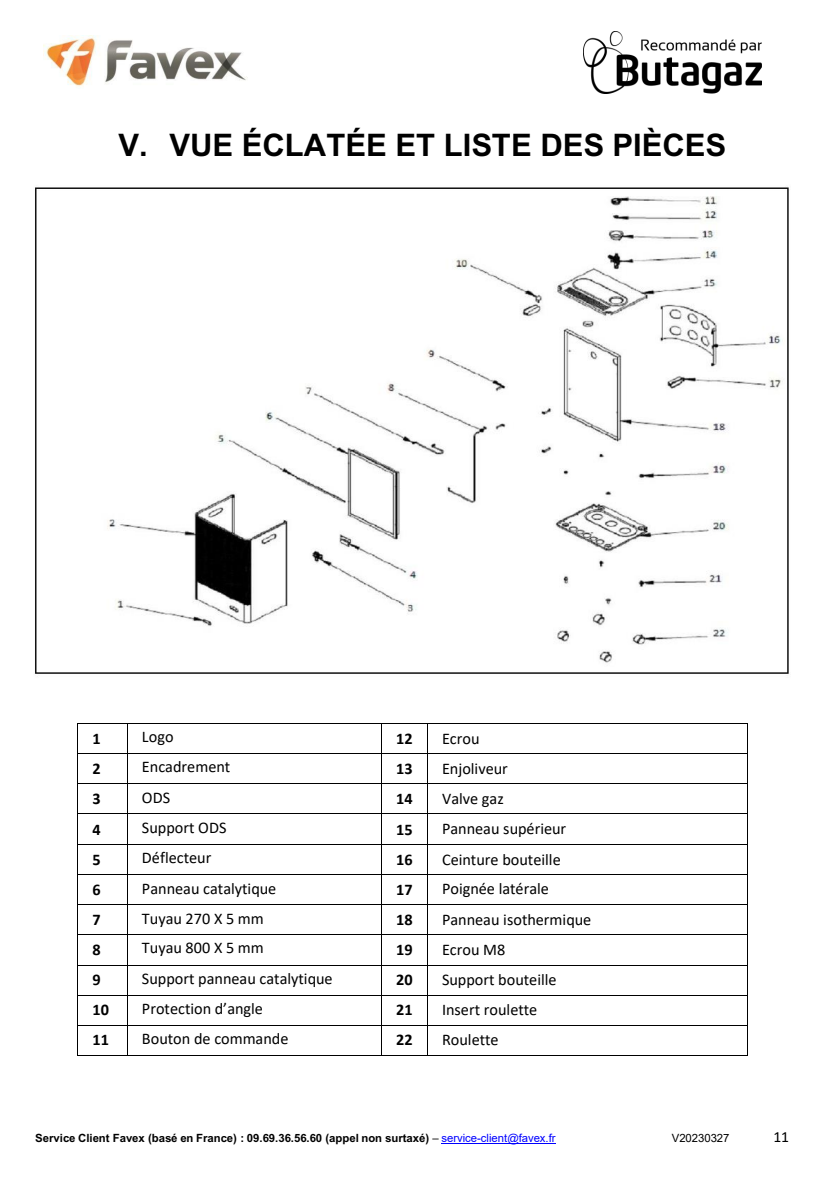
<style>
.page{position:relative;width:840px;height:1191px;background:#fff}
.page>*{position:absolute;margin:0;border:0;box-sizing:border-box;transform-origin:0 0}
.t1{font:700 31px "Arial";color:#000}
.t2{font:16.2px "Calibri";color:#000}
.t3{font:700 16.2px "Calibri";letter-spacing:.005em;color:#000}
.t4{font:15.6px "Calibri";color:#000}
.t5{font:700 11.4px "Arial";letter-spacing:-.005em;color:#000}
.t6{font:11.4px "Arial";letter-spacing:-.005em;color:#000}
.s1{font-weight:400}
.s2{font-weight:400;color:#00f}
</style>
<div class="page">
<img style="left:583px;top:31px;width:177px;height:62px">
<img style="left:43px;top:36px;width:204px;height:51px">
<hr style="left:441px;top:1143px;width:114px;height:1px;background:#00f">
<hr style="left:78px;top:723px;width:49px;height:1px;background:#000">
<hr style="left:127px;top:723px;width:254px;height:1px;background:#000">
<hr style="left:381px;top:723px;width:45px;height:1px;background:#000">
<hr style="left:427px;top:723px;width:319px;height:1px;background:#000">
<hr style="left:78px;top:753px;width:49px;height:1px;background:#000">
<hr style="left:127px;top:753px;width:254px;height:1px;background:#000">
<hr style="left:381px;top:753px;width:45px;height:1px;background:#000">
<hr style="left:427px;top:753px;width:319px;height:1px;background:#000">
<hr style="left:78px;top:783px;width:49px;height:1px;background:#000">
<hr style="left:127px;top:783px;width:254px;height:1px;background:#000">
<hr style="left:381px;top:783px;width:45px;height:1px;background:#000">
<hr style="left:427px;top:783px;width:319px;height:1px;background:#000">
<svg style="left:77px;top:723px;width:1px;height:91px"></svg>
<hr style="left:78px;top:813px;width:49px;height:1px;background:#000">
<svg style="left:127px;top:724px;width:1px;height:89px"></svg>
<hr style="left:127px;top:813px;width:254px;height:1px;background:#000">
<svg style="left:381px;top:724px;width:1px;height:89px"></svg>
<hr style="left:381px;top:813px;width:45px;height:1px;background:#000">
<hr style="left:427px;top:813px;width:319px;height:1px;background:#000">
<hr style="left:77px;top:814px;width:1px;height:30px;background:#000">
<hr style="left:127px;top:814px;width:1px;height:30px;background:#000">
<hr style="left:381px;top:814px;width:1px;height:30px;background:#000">
<hr style="left:426px;top:814px;width:1px;height:30px;background:#000">
<hr style="left:746px;top:814px;width:1px;height:30px;background:#000">
<hr style="left:78px;top:844px;width:49px;height:1px;background:#000">
<hr style="left:127px;top:844px;width:254px;height:1px;background:#000">
<hr style="left:381px;top:844px;width:45px;height:1px;background:#000">
<hr style="left:427px;top:844px;width:319px;height:1px;background:#000">
<hr style="left:78px;top:874px;width:49px;height:1px;background:#000">
<hr style="left:127px;top:874px;width:254px;height:1px;background:#000">
<hr style="left:381px;top:874px;width:45px;height:1px;background:#000">
<hr style="left:427px;top:874px;width:319px;height:1px;background:#000">
<hr style="left:78px;top:904px;width:49px;height:1px;background:#000">
<hr style="left:127px;top:904px;width:254px;height:1px;background:#000">
<hr style="left:381px;top:904px;width:45px;height:1px;background:#000">
<hr style="left:427px;top:904px;width:319px;height:1px;background:#000">
<hr style="left:78px;top:934px;width:49px;height:1px;background:#000">
<hr style="left:127px;top:934px;width:254px;height:1px;background:#000">
<hr style="left:381px;top:934px;width:45px;height:1px;background:#000">
<hr style="left:427px;top:934px;width:319px;height:1px;background:#000">
<svg style="left:77px;top:844px;width:1px;height:121px"></svg>
<hr style="left:78px;top:964px;width:49px;height:1px;background:#000">
<svg style="left:127px;top:845px;width:1px;height:119px"></svg>
<hr style="left:127px;top:964px;width:254px;height:1px;background:#000">
<svg style="left:381px;top:845px;width:1px;height:119px"></svg>
<hr style="left:381px;top:964px;width:45px;height:1px;background:#000">
<hr style="left:427px;top:964px;width:319px;height:1px;background:#000">
<hr style="left:77px;top:965px;width:1px;height:30px;background:#000">
<hr style="left:127px;top:965px;width:1px;height:30px;background:#000">
<hr style="left:381px;top:965px;width:1px;height:30px;background:#000">
<hr style="left:426px;top:965px;width:1px;height:30px;background:#000">
<hr style="left:746px;top:965px;width:1px;height:30px;background:#000">
<hr style="left:78px;top:995px;width:49px;height:1px;background:#000">
<hr style="left:127px;top:995px;width:254px;height:1px;background:#000">
<hr style="left:381px;top:995px;width:45px;height:1px;background:#000">
<hr style="left:427px;top:995px;width:319px;height:1px;background:#000">
<svg style="left:77px;top:995px;width:1px;height:30px"></svg>
<hr style="left:78px;top:1024px;width:49px;height:1px;background:#000">
<svg style="left:127px;top:996px;width:1px;height:28px"></svg>
<hr style="left:127px;top:1024px;width:254px;height:1px;background:#000">
<svg style="left:381px;top:996px;width:1px;height:28px"></svg>
<hr style="left:381px;top:1024px;width:45px;height:1px;background:#000">
<hr style="left:427px;top:1024px;width:319px;height:1px;background:#000">
<hr style="left:77px;top:1025px;width:1px;height:30px;background:#000">
<hr style="left:78px;top:1055px;width:49px;height:1px;background:#000">
<hr style="left:127px;top:1025px;width:1px;height:30px;background:#000">
<hr style="left:127px;top:1055px;width:254px;height:1px;background:#000">
<hr style="left:381px;top:1025px;width:1px;height:30px;background:#000">
<hr style="left:381px;top:1055px;width:45px;height:1px;background:#000">
<hr style="left:426px;top:1025px;width:1px;height:30px;background:#000">
<hr style="left:427px;top:1055px;width:319px;height:1px;background:#000">
<hr style="left:746px;top:1025px;width:1px;height:30px;background:#000">
<img style="left:34px;top:187px;width:755px;height:487px">
<h1 class="t1" style="left:118px;top:127px;width:609px">V. VUE ÉCLATÉE ET LISTE DES PIÈCES</h1>
<p class="t3" style="left:92px;top:727px;width:10px">1</p>
<p class="t2" style="left:142px;top:725px;width:33px">Logo</p>
<p class="t3" style="left:396px;top:727px;width:18px">12</p>
<p class="t2" style="left:442px;top:727px;width:39px">Ecrou</p>
<p class="t3" style="left:92px;top:757px;width:10px">2</p>
<p class="t2" style="left:142px;top:755px;width:90px">Encadrement</p>
<p class="t3" style="left:396px;top:757px;width:18px">13</p>
<p class="t2" style="left:442px;top:757px;width:67px">Enjoliveur</p>
<p class="t3" style="left:92px;top:787px;width:10px">3</p>
<p class="t2" style="left:142px;top:786px;width:30px">ODS</p>
<p class="t3" style="left:396px;top:787px;width:18px">14</p>
<p class="t2" style="left:442px;top:787px;width:63px">Valve gaz</p>
<p class="t3" style="left:92px;top:818px;width:10px">4</p>
<p class="t2" style="left:142px;top:816px;width:86px">Support ODS</p>
<p class="t3" style="left:396px;top:818px;width:18px">15</p>
<p class="t2" style="left:442px;top:817px;width:126px">Panneau supérieur</p>
<p class="t3" style="left:92px;top:848px;width:10px">5</p>
<p class="t2" style="left:142px;top:846px;width:71px">Déflecteur</p>
<p class="t3" style="left:396px;top:847px;width:18px">16</p>
<p class="t2" style="left:442px;top:848px;width:120px">Ceinture bouteille</p>
<p class="t3" style="left:92px;top:878px;width:10px">6</p>
<p class="t2" style="left:142px;top:877px;width:136px">Panneau catalytique</p>
<p class="t3" style="left:396px;top:878px;width:18px">17</p>
<p class="t2" style="left:442px;top:877px;width:108px">Poignée latérale</p>
<p class="t3" style="left:92px;top:908px;width:10px">7</p>
<p class="t2" style="left:142px;top:907px;width:123px">Tuyau 270 X 5 mm</p>
<p class="t3" style="left:396px;top:908px;width:18px">18</p>
<p class="t2" style="left:442px;top:908px;width:151px">Panneau isothermique</p>
<p class="t3" style="left:92px;top:938px;width:10px">8</p>
<p class="t2" style="left:142px;top:936px;width:123px">Tuyau 800 X 5 mm</p>
<p class="t3" style="left:396px;top:938px;width:18px">19</p>
<p class="t2" style="left:442px;top:938px;width:65px">Ecrou M8</p>
<p class="t3" style="left:92px;top:968px;width:10px">9</p>
<p class="t2" style="left:142px;top:967px;width:192px">Support panneau catalytique</p>
<p class="t3" style="left:396px;top:968px;width:18px">20</p>
<p class="t2" style="left:442px;top:968px;width:116px">Support bouteille</p>
<p class="t3" style="left:92px;top:998px;width:18px">10</p>
<p class="t2" style="left:142px;top:997px;width:122px">Protection d’angle</p>
<p class="t3" style="left:396px;top:998px;width:18px">21</p>
<p class="t2" style="left:442px;top:998px;width:97px">Insert roulette</p>
<p class="t3" style="left:92px;top:1028px;width:18px">11</p>
<p class="t2" style="left:142px;top:1027px;width:148px">Bouton de commande</p>
<p class="t3" style="left:396px;top:1028px;width:18px">22</p>
<p class="t2" style="left:442px;top:1028px;width:58px">Roulette</p>
<p class="t5" style="left:35px;top:1131px;width:521px">Service Client Favex (basé en France) : 09.69.36.56.60 (appel non surtaxé) <span class="s1">–</span> <span class="s2">service-client@favex.fr</span></p>
<p class="t6" style="left:671px;top:1130px;width:59px">V20230327</p>
<p class="t4" style="left:773px;top:1126px;width:17px">11</p>
</div>
